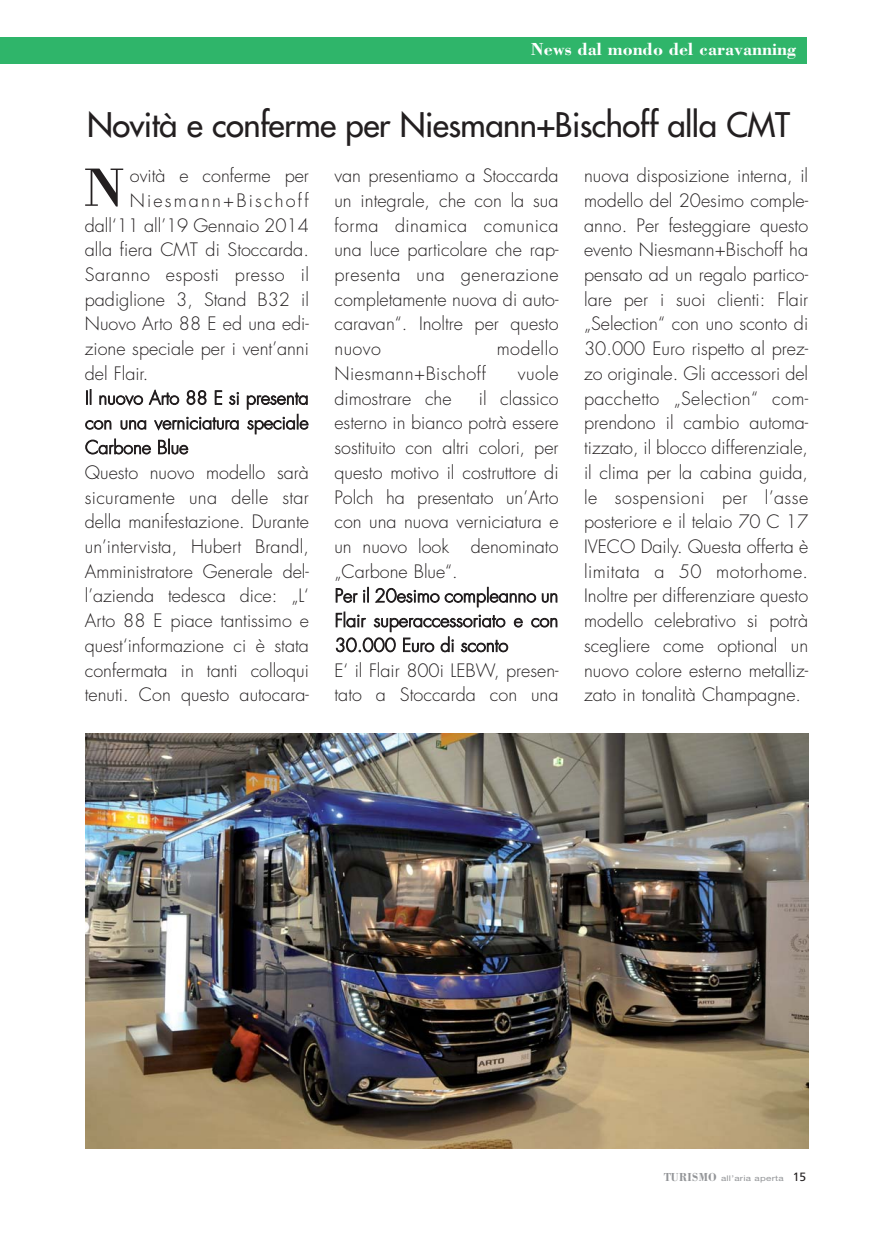
<style>
.page{position:relative;width:893px;height:1234px;background:#fff}
.page>*{position:absolute;margin:0;border:0;box-sizing:border-box;transform-origin:0 0}
.t1{font:55.65px "Bodoni";color:#231f20}
.t2{font:33px "Futura";letter-spacing:-.015em;color:#231f20}
.t3{font:300 18px/24.8px "Futura";color:#231f20;text-align:justify}
.t4{font:300 18px "Futura";letter-spacing:.025em;color:#231f20}
.t5{font:700 18px "Bodoni";color:#fff}
.t6{font:300 18px "Futura";letter-spacing:.12em;color:#231f20}
.t7{font:7.8px "Helvetica Neue";letter-spacing:.03em;color:#939598;scale:1.25 1}
.s1{font-family:"Bodoni";font-weight:700;font-size:12px}
.s2{font-family:"Frutiger";font-size:12px;color:#231f20}
</style>
<div class="page">
<img style="left:86px;top:733px;width:723px;height:415px">
<div style="left:0;top:37px;width:807px;height:26px;background:#2fb56a"></div>
<p class="t5" style="left:531px;top:42px;width:267px">News dal mondo del caravanning</p>
<h2 class="t2" style="left:87px;top:107px;width:704px">Novità e conferme per Niesmann+Bischoff alla CMT</h2>
<h1 class="t1" style="left:84px;top:165px;width:42px">N</h1>
<p class="t3" style="left:130px;top:165px;width:181px">ovità e conferme per</p>
<p class="t6" style="left:130px;top:192px;width:181px">Niesmann+Bischoff</p>
<p class="t3" style="left:85px;top:214px;width:226px">dall‘11 all’19 Gennaio 2014</p>
<p class="t3" style="left:85px;top:239px;width:226px">alla fiera CMT di Stoccarda.</p>
<p class="t4" style="left:85px;top:266px;width:226px">Saranno esposti presso il</p>
<p class="t3" style="left:85px;top:288px;width:226px">padiglione 3, Stand B32 il</p>
<p class="t3" style="left:85px;top:313px;width:226px">Nuovo Arto 88 E ed una edi-</p>
<p class="t3" style="left:85px;top:338px;width:226px">zione speciale per i vent’anni</p>
<p class="t3" style="left:85px;top:362px;width:65px">del Flair.</p>
<p class="t3" style="left:85px;top:387px;width:225px">Il nuovo Arto 88 E si presenta</p>
<p class="t3" style="left:85px;top:411px;width:225px">con una verniciatura speciale</p>
<p class="t3" style="left:85px;top:436px;width:105px">Carbone Blue</p>
<p class="t3" style="left:85px;top:461px;width:226px">Questo nuovo modello sarà</p>
<p class="t3" style="left:85px;top:486px;width:226px">sicuramente una delle star</p>
<p class="t3" style="left:85px;top:510px;width:226px">della manifestazione. Durante</p>
<p class="t3" style="left:85px;top:535px;width:226px">un’intervista, Hubert Brandl,</p>
<p class="t3" style="left:85px;top:560px;width:226px">Amministratore Generale del-</p>
<p class="t3" style="left:85px;top:585px;width:226px">l’azienda tedesca dice: „L‘</p>
<p class="t3" style="left:85px;top:609px;width:226px">Arto 88 E piace tantissimo e</p>
<p class="t3" style="left:85px;top:634px;width:226px">quest‘informazione ci è stata</p>
<p class="t3" style="left:85px;top:659px;width:226px">confermata in tanti colloqui</p>
<p class="t3" style="left:85px;top:683px;width:226px">tenuti. Con questo autocara-</p>
<p class="t3" style="left:334px;top:165px;width:226px">van presentiamo a Stoccarda un integrale, che con la sua forma dinamica comunica una luce particolare che rap&shy;presenta una generazione completamente nuova di auto&shy;caravan“. Inoltre per questo nuovo</p>
<p class="t4" style="left:497px;top:340px;width:63px">modello</p>
<p class="t4" style="left:334px;top:365px;width:153px">Niesmann+Bischoff</p>
<p class="t3" style="left:518px;top:362px;width:42px">vuole</p>
<p class="t3" style="left:334px;top:387px;width:119px">dimostrare che</p>
<p class="t3" style="left:334px;top:387px;width:226px;text-align:left;text-indent:144px">il classico esterno in bianco potrà essere sostituito con altri colori‚ per questo motivo il costruttore di<br>Polch ha presentato un’Arto con una nuova verniciatura e un nuovo look denominato „Carbone Blue“.<br>Per il 20esimo compleanno un<br>Flair superaccessoriato e con<br>30.000 Euro di sconto<br>E‘ il Flair 800i LEBW, presen&shy;tato a Stoccarda con una</p>
<p class="t3" style="left:584px;top:165px;width:226px">nuova disposizione interna, il modello del 20esimo comple&shy;anno. Per festeggiare questo evento Niesmann+Bischoff ha pensato ad un regalo partico&shy;lare per i suoi clienti: Flair „Selection“ con uno sconto di 30.000 Euro rispetto al prez&shy;zo originale. Gli accessori del pacchetto „Selection“ com&shy;prendono il cambio automa&shy;tizzato, il blocco differenziale, il clima per la cabina guida, le sospensioni per l’asse posteriore e il telaio 70 C 17<br>IVECO Daily. Questa offerta è limitata a 50 motorhome.<br>Inoltre per differenziare questo modello celebrativo si potrà scegliere come optional un nuovo colore esterno metalliz&shy;zato in tonalità Champagne.</p>
<p class="t7" style="left:664px;top:1174px;width:115px"><span class="s1">TURISMO</span> all’aria aperta <span class="s2">15</span></p>
</div>
